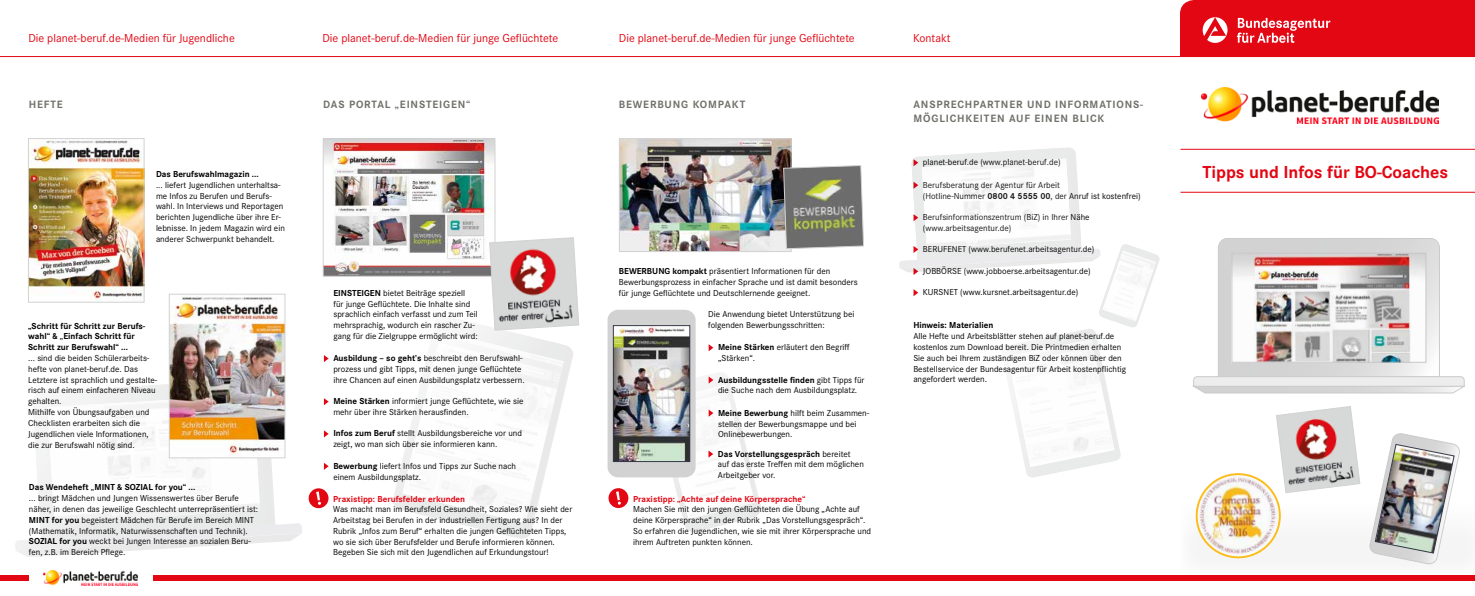
<style>
.page{position:relative;width:1475px;height:596px;background:#fff}
.page>*{position:absolute;margin:0;border:0;box-sizing:border-box;transform-origin:0 0}
.t1{font:700 18px "Corporate S";color:#e30613}
.t2{font:12px "Corporate S";color:#e30613}
.t3{font:700 11px/14px "Corporate S";letter-spacing:.075em;color:#71706b}
.t4{font:9px/10.8px "Corporate S";color:#000}
.t5{font:700 9px/10.8px "Corporate S";color:#000}
.t6{font:700 9px "Corporate S";color:#e30613}
.s1{font-weight:400}
.s2{font-weight:700}
</style>
<div class="page">
<svg style="left:393px;top:464px;width:140px;height:74px"></svg>
<svg style="left:70px;top:384px;width:99px;height:10px"></svg>
<svg style="left:15px;top:394px;width:287px;height:163px"></svg>
<div style="left:1180px;top:467px;width:294px;height:108px;background:#fafafa"></div>
<img style="left:1201px;top:87px;width:236px;height:36px">
<img style="left:30px;top:140px;width:112px;height:160px">
<div style="left:28px;top:138px;width:116px;height:164px;border:1px solid #d2d2d3"></div>
<img style="left:171px;top:296px;width:112px;height:160px">
<div style="left:169px;top:294px;width:116px;height:164px;border:1px solid #d2d2d3"></div>
<img style="left:44px;top:570px;width:93px;height:14px">
<div style="left:153px;top:574px;width:1321px;height:6px;background:#e30613"></div>
<div style="left:0;top:574px;width:28px;height:6px;background:#e30613"></div>
<svg style="left:324px;top:355px;width:4px;height:7px"></svg>
<svg style="left:324px;top:398px;width:4px;height:7px"></svg>
<svg style="left:324px;top:430px;width:4px;height:7px"></svg>
<svg style="left:324px;top:463px;width:4px;height:6px"></svg>
<img style="left:325px;top:140px;width:168px;height:134px">
<div style="left:323px;top:138px;width:172px;height:138px;border:1px solid #d2d2d3"></div>
<svg style="left:402px;top:237px;width:177px;height:286px"></svg>
<hr style="left:1180px;top:149px;width:294px;height:1px;background:#e30613">
<hr style="left:1180px;top:192px;width:294px;height:1px;background:#e30613">
<img style="left:1192px;top:238px;width:115px;height:155px">
<div style="left:308px;top:488px;width:20px;height:20px;background:#e30613;border-radius:50%"></div>
<svg style="left:316px;top:491px;width:5px;height:13px"></svg>
<div style="left:608px;top:488px;width:20px;height:19px;background:#e30613;border-radius:50%"></div>
<svg style="left:616px;top:491px;width:5px;height:13px"></svg>
<svg style="left:708px;top:344px;width:5px;height:7px"></svg>
<svg style="left:651px;top:370px;width:110px;height:162px"></svg>
<div style="left:607px;top:309px;width:88px;height:168px;background:#d2d2d3;border-radius:11px"></div>
<img style="left:614px;top:327px;width:74px;height:132px">
<div style="left:612px;top:325px;width:78px;height:136px;border:1px solid #363948"></div>
<img style="left:620px;top:140px;width:169px;height:110px">
<div style="left:618px;top:138px;width:173px;height:114px;border:1px solid #d2d2d3"></div>
<hr style="left:0;top:56px;width:1179px;height:1px;background:#e30613">
<svg style="left:899px;top:147px;width:260px;height:331px"></svg>
<img style="left:1102px;top:250px;width:53px;height:71px">
<svg style="left:1195px;top:411px;width:112px;height:148px"></svg>
<svg style="left:1307px;top:148px;width:167px;height:433px"></svg>
<img style="left:1368px;top:433px;width:91px;height:131px">
<svg style="left:782px;top:165px;width:82px;height:84px"></svg>
<svg style="left:1179px;top:0;width:295px;height:57px"></svg>
<h2 class="t2" style="left:28px;top:31px;width:208px">Die planet-beruf.de-Medien für Jugendliche</h2>
<h2 class="t2" style="left:322px;top:31px;width:237px">Die planet-beruf.de-Medien für junge Geflüchtete</h2>
<h2 class="t2" style="left:618px;top:31px;width:237px">Die planet-beruf.de-Medien für junge Geflüchtete</h2>
<h2 class="t2" style="left:913px;top:31px;width:39px">Kontakt</h2>
<p class="t3" style="left:29px;top:97px;width:35px">HEFTE</p>
<p class="t5" style="left:156px;top:169px;width:104px">Das Berufswahlmagazin ...</p>
<p class="t4" style="left:156px;top:179px;width:130px">... liefert Jugendlichen unterhaltsa&shy;me Infos zu Berufen und Berufs&shy;wahl. In Interviews und Reportagen berichten Jugendliche über ihre Er&shy;lebnisse. In jedem Magazin wird ein anderer Schwerpunkt behandelt.</p>
<p class="t5" style="left:28px;top:320px;width:118px">„Schritt für Schritt zur Berufs&shy;wahl“ &amp; <span class="s1">„</span>Einfach Schritt für<br>Schritt zur Berufswahl“ ...</p>
<p class="t4" style="left:28px;top:352px;width:130px">... sind die beiden Schülerarbeits&shy;hefte von planet-beruf.de. Das<br>Letztere ist sprachlich und gestalte&shy;risch auf einem einfacheren Niveau gehalten.<br>Mithilfe von Übungsaufgaben und<br>Checklisten erarbeiten sich die<br>Jugendlichen viele Informationen, die zur Berufswahl nötig sind.</p>
<p class="t4" style="left:29px;top:481px;width:231px"><span class="s2">Das Wendeheft</span> „<span class="s2">MINT &amp; SOZIAL for you“ ...<br></span>... bringt Mädchen und Jungen Wissenswertes über Berufe näher, in denen das jeweilige Geschlecht unterrepräsentiert ist:<br><span class="s2">MINT for you</span> begeistert Mädchen für Berufe im Bereich MINT (Mathematik, Informatik, Naturwissenschaften und Technik).<br><span class="s2">SOZIAL for you</span> weckt bei Jungen Interesse an sozialen Beru&shy;fen, z.B. im Bereich Pflege.</p>
<p class="t3" style="left:323px;top:97px;width:148px">DAS PORTAL „EINSTEIGEN“</p>
<p class="t4" style="left:333px;top:287px;width:146px"><span class="s2">EINSTEIGEN</span> bietet Beiträge speziell<br>für junge Geflüchtete. Die Inhalte sind sprachlich einfach verfasst und zum Teil mehrsprachig, wodurch ein rascher Zu&shy;gang für die Zielgruppe ermöglicht wird:</p>
<p class="t4" style="left:333px;top:352px;width:193px"><span class="s2">Ausbildung – so geht’s</span> beschreibt den Berufswahl&shy;prozess und gibt Tipps, mit denen junge Geflüchtete ihre Chancen auf einen Ausbildungsplatz verbessern.</p>
<p class="t4" style="left:333px;top:395px;width:191px"><span class="s2">Meine Stärken</span> informiert junge Geflüchtete, wie sie mehr über ihre Stärken herausfinden.</p>
<p class="t4" style="left:333px;top:428px;width:190px"><span class="s2">Infos zum Beruf</span> stellt Ausbildungsbereiche vor und zeigt, wo man sich über sie informieren kann.</p>
<p class="t4" style="left:333px;top:460px;width:184px"><span class="s2">Bewerbung</span> liefert Infos und Tipps zur Suche nach einem Ausbildungsplatz.</p>
<p class="t6" style="left:333px;top:493px;width:133px">Praxistipp: Berufsfelder erkunden</p>
<p class="t4" style="left:333px;top:503px;width:240px">Was macht man im Berufsfeld Gesundheit, Soziales? Wie sieht der Arbeitstag bei Berufen in der industriellen Fertigung aus? In der Rubrik „Infos zum Beruf“ erhalten die jungen Geflüchteten Tipps, wo sie sich über Berufsfelder und Berufe informieren können.<br>Begeben Sie sich mit den Jugendlichen auf Erkundungstour!</p>
<p class="t3" style="left:618px;top:97px;width:128px">BEWERBUNG KOMPAKT</p>
<p class="t3" style="left:913px;top:97px;width:231px">ANSPRECHPARTNER UND INFORMATIONS-<br>MÖGLICHKEITEN AUF EINEN BLICK</p>
<p class="t4" style="left:618px;top:266px;width:240px"><span class="s2">BEWERBUNG kompakt</span> präsentiert Informationen für den<br>Bewerbungsprozess in einfacher Sprache und ist damit besonders für junge Geflüchtete und Deutschlernende geeignet.</p>
<p class="t4" style="left:708px;top:309px;width:148px">Die Anwendung bietet Unterstützung bei folgenden Bewerbungsschritten:</p>
<p class="t4" style="left:718px;top:342px;width:133px"><span class="s2">Meine Stärken</span> erläutert den Begriff „Stärken“.</p>
<p class="t4" style="left:718px;top:374px;width:148px"><span class="s2">Ausbildungsstelle finden</span> gibt Tipps für die Suche nach dem Ausbildungsplatz.</p>
<p class="t4" style="left:718px;top:407px;width:152px"><span class="s2">Meine Bewerbung</span> hilft beim Zusammen&shy;stellen der Bewerbungsmappe und bei<br>Onlinebewerbungen.</p>
<p class="t4" style="left:717px;top:448px;width:147px"><span class="s2">Das Vorstellungsgespräch</span> bereitet auf das erste Treffen mit dem möglichen<br>Arbeitgeber vor.</p>
<p class="t6" style="left:633px;top:493px;width:174px">Praxistipp: „Achte auf deine Körpersprache“</p>
<p class="t4" style="left:633px;top:503px;width:239px">Machen Sie mit den jungen Geflüchteten die Übung „Achte auf deine Körpersprache“ in der Rubrik „Das Vorstellungsgespräch“.<br>So erfahren die Jugendlichen, wie sie mit ihrer Körpersprache und ihrem Auftreten punkten können.</p>
<p class="t4" style="left:922px;top:157px;width:139px">planet-beruf.de (www.planet-beruf.de)</p>
<p class="t4" style="left:922px;top:179px;width:219px">Berufsberatung der Agentur für Arbeit<br>(Hotline-Nummer <span class="s2">0800 4 5555 00</span>, der Anruf ist kostenfrei)</p>
<p class="t4" style="left:922px;top:212px;width:168px">Berufsinformationszentrum (BiZ) in Ihrer Nähe (www.arbeitsagentur.de)</p>
<p class="t4" style="left:922px;top:243px;width:173px">BERUFENET (www.berufenet.arbeitsagentur.de)</p>
<p class="t4" style="left:922px;top:265px;width:169px">JOBBÖRSE (www.jobboerse.arbeitsagentur.de)</p>
<p class="t4" style="left:922px;top:287px;width:157px">KURSNET (www.kursnet.arbeitsagentur.de)</p>
<p class="t5" style="left:913px;top:320px;width:81px">Hinweis: Materialien</p>
<p class="t4" style="left:913px;top:330px;width:214px">Alle Hefte und Arbeitsblätter stehen auf planet-beruf.de kostenlos zum Download bereit. Die Printmedien erhalten Sie auch bei Ihrem zuständigen BiZ oder können über den Bestellservice der Bundesagentur für Arbeit kostenpflichtig angefordert werden.</p>
<h1 class="t1" style="left:1202px;top:161px;width:247px">Tipps und Infos für BO-Coaches</h1>
</div>
